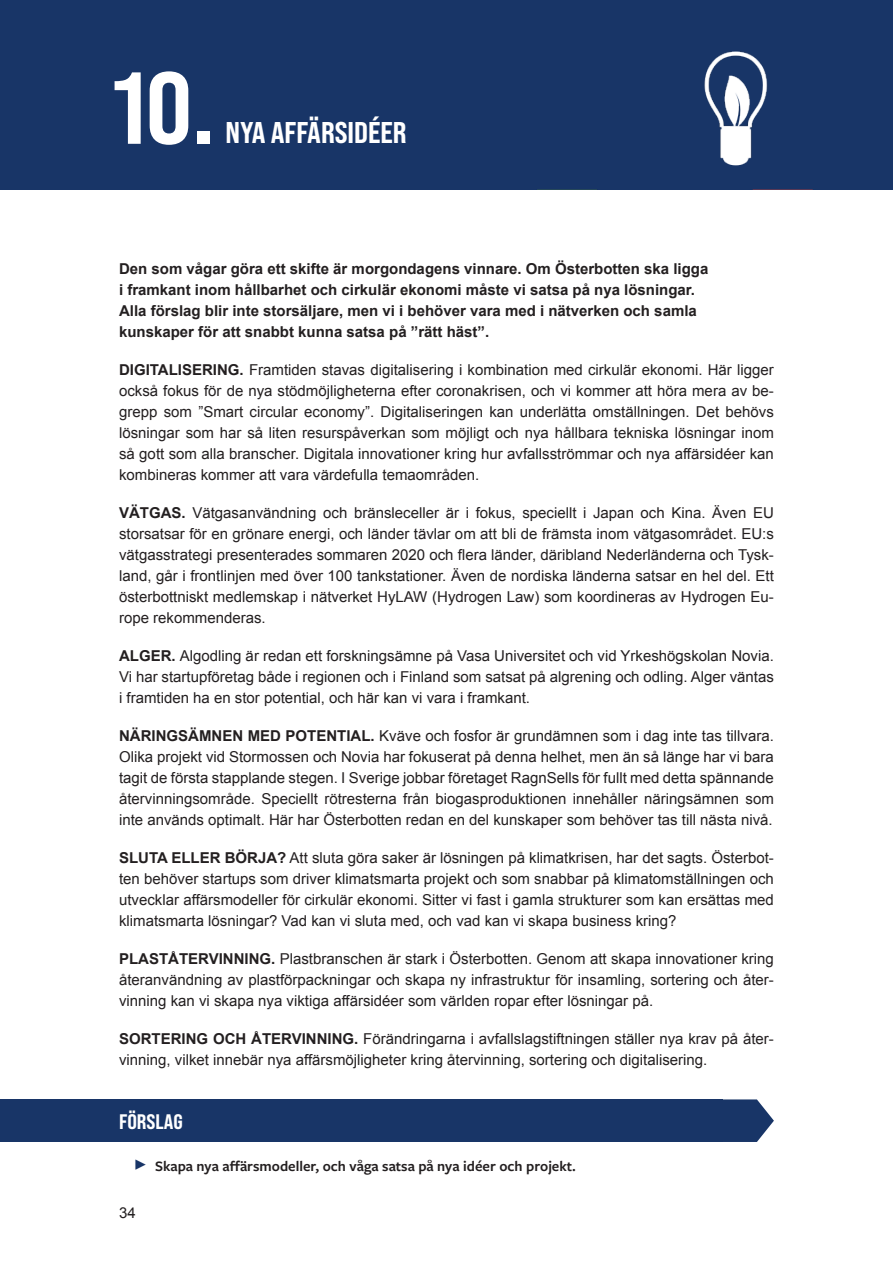
<style>
.page{position:relative;width:893px;height:1263px;background:#fff}
.page>*{position:absolute;margin:0;border:0;box-sizing:border-box;transform-origin:0 0}
.t1{font:102px "Bebas Neue Pro Sm E Eb";color:#fff}
.t2{font:30px "Bebas Neue Pro Sm E Eb";color:#fff}
.t3{font:21px "Bebas Neue Pro Sm E Eb";color:#fff}
.t4{font:15px/21px "Arial";color:#231f20;text-align:justify}
.t5{font:700 15px/21px "Arial";color:#231f20}
.t6{font:600 15px "Freight Sans Pro";color:#231f20}
.s1{font-weight:700}
.s2{font-family:"Montserrat";font-weight:400;font-size:24px;color:#183567}
</style>
<div class="page">
<div style="left:0;top:0;width:893px;height:189px;background:#183567"></div>
<img style="left:531px;top:189px;width:284px;height:1px">
<img style="left:704px;top:51px;width:64px;height:115px">
<div style="left:0;top:1099px;width:723px;height:43px;background:#183567"></div>
<svg style="left:723px;top:1099px;width:51px;height:43px"></svg>
<h1 class="t1" style="left:113px;top:47px;width:104px">10.</h1>
<h2 class="t2" style="left:225px;top:114px;width:183px">NYA AFFÄRSIDÉER</h2>
<p class="t5" style="left:119px;top:259px;width:591px">Den som vågar göra ett skifte är morgondagens vinnare. Om Österbotten ska ligga i framkant inom hållbarhet och cirkulär ekonomi måste vi satsa på nya lösningar.<br>Alla förslag blir inte storsäljare, men vi i behöver vara med i nätverken och samla kunskaper för att snabbt kunna satsa på ”rätt häst”.</p>
<p class="t4" style="left:119px;top:360px;width:656px"><span class="s1">DIGITALISERING.</span> Framtiden stavas digitalisering i kombination med cirkulär ekonomi. Här ligger också fokus för de nya stödmöjligheterna efter coronakrisen, och vi kommer att höra mera av be&shy;grepp som ”Smart circular economy”. Digitaliseringen kan underlätta omställningen. Det behövs lösningar som har så liten resurspåverkan som möjligt och nya hållbara tekniska lösningar inom så gott som alla branscher. Digitala innovationer kring hur avfallsströmmar och nya affärsidéer kan kombineras kommer att vara värdefulla temaområden.</p>
<p class="t4" style="left:119px;top:503px;width:656px"><span class="s1">VÄTGAS.</span> Vätgasanvändning och bränsleceller är i fokus, speciellt i Japan och Kina. Även EU storsatsar för en grönare energi, och länder tävlar om att bli de främsta inom vätgasområdet. EU:s vätgasstrategi presenterades sommaren 2020 och flera länder, däribland Nederländerna och Tysk&shy;land, går i frontlinjen med över 100 tankstationer. Även de nordiska länderna satsar en hel del. Ett österbottniskt medlemskap i nätverket HyLAW (Hydrogen Law) som koordineras av Hydrogen Eu&shy;rope rekommenderas.</p>
<p class="t4" style="left:119px;top:646px;width:656px"><span class="s1">ALGER.</span> Algodling är redan ett forskningsämne på Vasa Universitet och vid Yrkeshögskolan Novia.<br>Vi har startupföretag både i regionen och i Finland som satsat på algrening och odling. Alger väntas i framtiden ha en stor potential, och här kan vi vara i framkant.</p>
<p class="t4" style="left:119px;top:726px;width:656px"><span class="s1">NÄRINGSÄMNEN MED POTENTIAL.</span> Kväve och fosfor är grundämnen som i dag inte tas tillvara.<br>Olika projekt vid Stormossen och Novia har fokuserat på denna helhet, men än så länge har vi bara tagit de första stapplande stegen. I Sverige jobbar företaget RagnSells för fullt med detta spännande återvinningsområde. Speciellt rötresterna från biogasproduktionen innehåller näringsämnen som inte används optimalt. Här har Österbotten redan en del kunskaper som behöver tas till nästa nivå.</p>
<p class="t4" style="left:119px;top:848px;width:656px"><span class="s1">SLUTA ELLER BÖRJA?</span> Att sluta göra saker är lösningen på klimatkrisen, har det sagts. Österbot&shy;ten behöver startups som driver klimatsmarta projekt och som snabbar på klimatomställningen och utvecklar affärsmodeller för cirkulär ekonomi. Sitter vi fast i gamla strukturer som kan ersättas med klimatsmarta lösningar? Vad kan vi sluta med, och vad kan vi skapa business kring?</p>
<p class="t4" style="left:119px;top:949px;width:656px"><span class="s1">PLASTÅTERVINNING.</span> Plastbranschen är stark i Österbotten. Genom att skapa innovationer kring återanvändning av plastförpackningar och skapa ny infrastruktur för insamling, sortering och åter&shy;vinning kan vi skapa nya viktiga affärsidéer som världen ropar efter lösningar på.</p>
<p class="t4" style="left:119px;top:1029px;width:656px"><span class="s1">SORTERING OCH ÅTERVINNING.</span> Förändringarna i avfallslagstiftningen ställer nya krav på åter&shy;vinning, vilket innebär nya affärsmöjligheter kring återvinning, sortering och digitalisering.</p>
<h3 class="t3" style="left:119px;top:1109px;width:65px">FÖRSLAG</h3>
<p class="t6" style="left:133px;top:1156px;width:445px"><span class="s2">▶</span> Skapa nya affärsmodeller, och våga satsa på nya idéer och projekt.</p>
<p class="t4" style="left:119px;top:1202px;width:18px">34</p>
</div>
